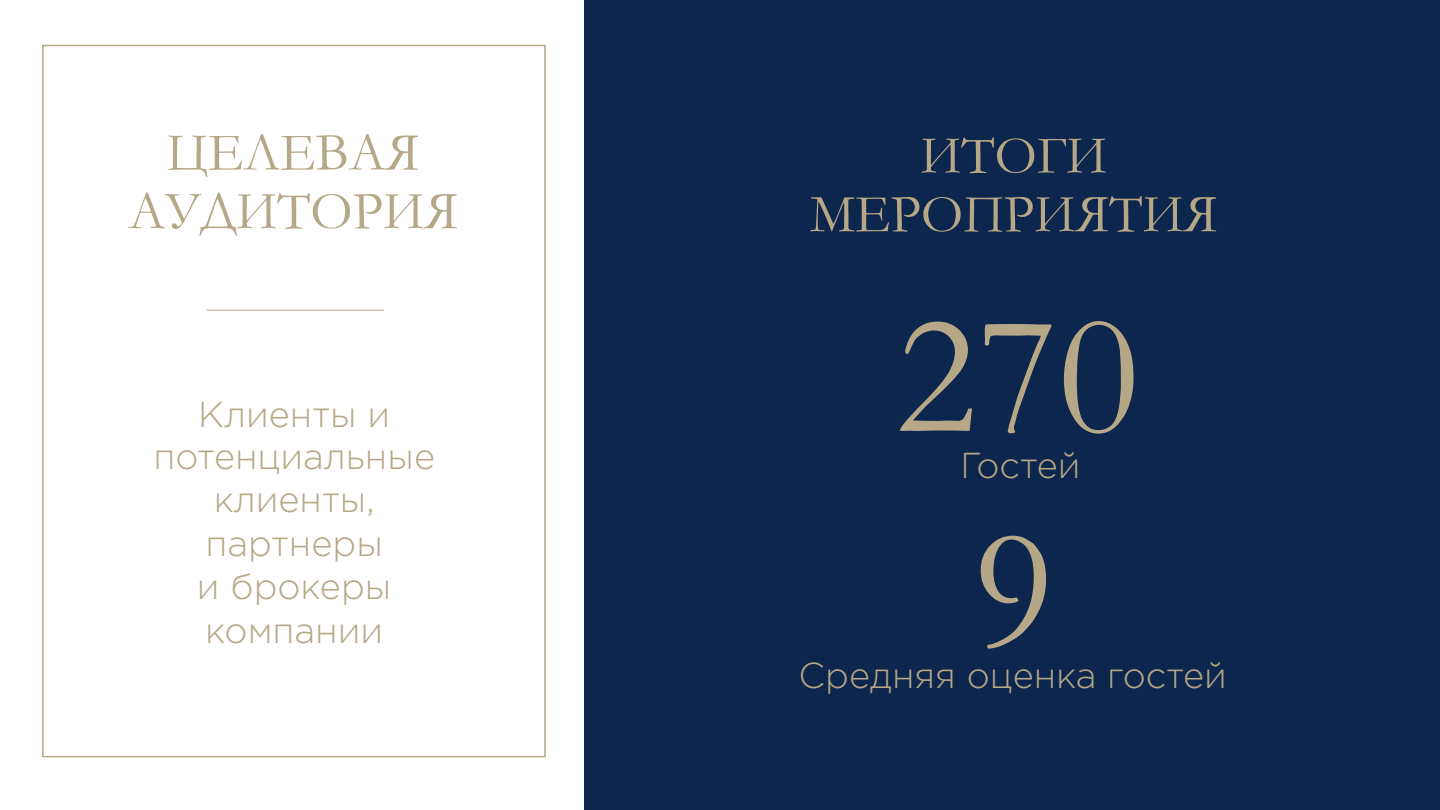
<style>
.page{position:relative;width:1440px;height:810px;background:#0d264d}
.page>*{position:absolute;margin:0;border:0;box-sizing:border-box;transform-origin:0 0}
.t1{font:172.88px/214.9px "Garamond";color:#b6a787;text-align:center}
.t2{font:54.15px/58.7px "Garamond";color:#b6a787;text-align:center}
.t3{font:300 36.08px/43.3px "Gotham Pro";color:#b6a787;text-align:center}
</style>
<div class="page">
<div style="left:0;top:0;width:583px;height:810px;background:#fff"></div>
<hr style="left:207px;top:310px;width:177px;height:1px;background:#b6a787">
<div style="left:42px;top:45px;width:504px;height:712px;border:2px solid #b6a787"></div>
<h2 class="t2" style="left:128px;top:122px;width:331px">ЦЕЛЕВАЯ<br>АУДИТОРИЯ</h2>
<p class="t3" style="left:153px;top:393px;width:283px">Клиенты и потенциальные клиенты, партнеры<br>и брокеры компании</p>
<h2 class="t2" style="left:810px;top:125px;width:409px">ИТОГИ<br>МЕРОПРИЯТИЯ</h2>
<h1 class="t1" style="left:896px;top:265px;width:245px">270<br>9</h1>
<p class="t3" style="left:798px;top:654px;width:430px">Средняя оценка гостей</p>
<p class="t3" style="left:961px;top:444px;width:121px">Гостей</p>
</div>
